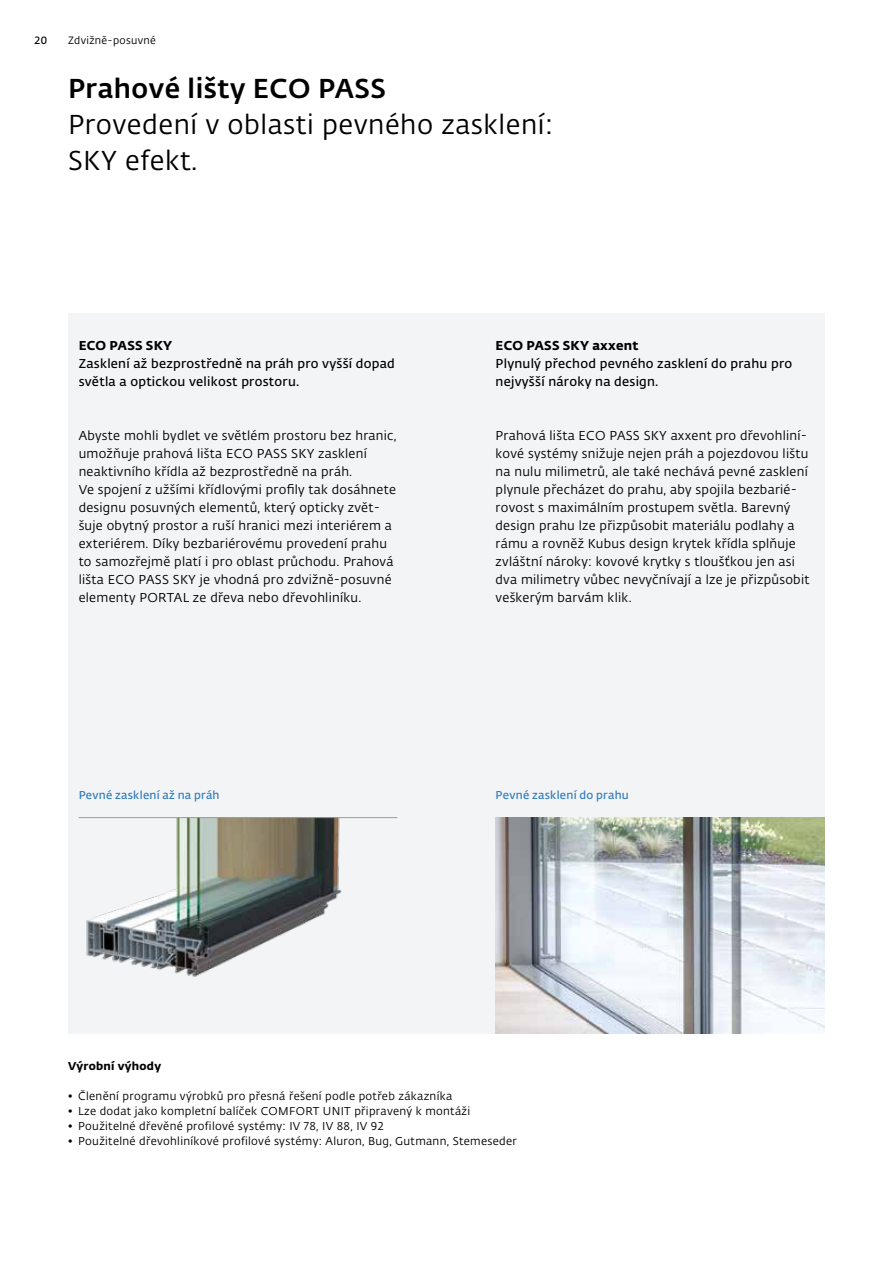
<style>
.page{position:relative;width:893px;height:1263px;background:#fff}
.page>*{position:absolute;margin:0;border:0;box-sizing:border-box;transform-origin:0 0}
.t1{font:27px/36px "Fedra Sans Alt Pro";letter-spacing:.02em;color:#000}
.t2{font:500 27px "Fedra Sans Alt Pro";letter-spacing:.02em;color:#000}
.t3{font:12.75px/18px "Fedra Sans Alt Pro";letter-spacing:.02em;color:#000}
.t4{font:600 12.75px/18px "Fedra Sans Alt Pro";letter-spacing:.02em;color:#000}
.t5{font:700 12.75px "Fedra Sans Alt Pro";letter-spacing:.02em;color:#000}
.t6{font:11.25px "Fedra Sans Alt Pro";letter-spacing:.025em;color:#000}
.t7{font:600 11.25px "Fedra Sans Alt Pro";letter-spacing:.025em;color:#2e7abf}
.t8{font:700 11.25px "Fedra Sans Alt Pro";letter-spacing:.025em;color:#000}
.t9{font:10.5px "Fedra Sans Alt Pro";letter-spacing:.03em;color:#000}
.t10{font:600 10.5px "Fedra Sans Alt Pro";color:#000}
</style>
<div class="page">
<div style="left:68px;top:314px;width:757px;height:720px;background:#f2f4f5"></div>
<img style="left:79px;top:818px;width:318px;height:159px">
<img style="left:496px;top:818px;width:329px;height:216px">
<hr style="left:79px;top:817px;width:318px;height:1px;background:#9c9d9d">
<p class="t10" style="left:34px;top:32px;width:14px">20</p>
<p class="t9" style="left:68px;top:33px;width:89px">Zdvižně-posuvné</p>
<h1 class="t2" style="left:68px;top:68px;width:319px">Prahové lišty ECO PASS</h1>
<h1 class="t1" style="left:68px;top:105px;width:486px">Provedení v oblasti pevného zasklení:<br>SKY efekt.</h1>
<p class="t5" style="left:79px;top:335px;width:95px">ECO PASS SKY</p>
<p class="t4" style="left:79px;top:354px;width:318px">Zasklení až bezprostředně na práh pro vyšší dopad světla a optickou velikost prostoru.</p>
<p class="t5" style="left:496px;top:335px;width:144px">ECO PASS SKY axxent</p>
<p class="t4" style="left:496px;top:354px;width:298px">Plynulý přechod pevného zasklení do prahu pro nejvyšší nároky na design.</p>
<p class="t3" style="left:79px;top:426px;width:319px">Abyste mohli bydlet ve světlém prostoru bez hranic, umožňuje prahová lišta ECO PASS SKY zasklení neaktivního křídla až bezprostředně na práh.<br>Ve spojení z užšími křídlovými profily tak dosáhnete designu posuvných elementů, který opticky zvět&shy;šuje obytný prostor a ruší hranici mezi interiérem a exteriérem. Díky bezbariérovému provedení prahu to samozřejmě platí i pro oblast průchodu. Prahová lišta ECO PASS SKY je vhodná pro zdvižně-posuvné elementy PORTAL ze dřeva nebo dřevohliníku.</p>
<p class="t3" style="left:496px;top:426px;width:315px">Prahová lišta ECO PASS SKY axxent pro dřevohliní&shy;kové systémy snižuje nejen práh a pojezdovou lištu na nulu milimetrů, ale také nechává pevné zasklení plynule přecházet do prahu, aby spojila bezbarié&shy;rovost s maximálním prostupem světla. Barevný design prahu lze přizpůsobit materiálu podlahy a rámu a rovněž Kubus design krytek křídla splňuje zvláštní nároky: kovové krytky s tloušťkou jen asi dva milimetry vůbec nevyčnívají a lze je přizpůsobit veškerým barvám klik.</p>
<p class="t7" style="left:79px;top:787px;width:142px">Pevné zasklení až na práh</p>
<p class="t7" style="left:496px;top:787px;width:135px">Pevné zasklení do prahu</p>
<p class="t8" style="left:68px;top:1057px;width:95px">Výrobní výhody</p>
<p class="t6" style="left:68px;top:1088px;width:386px">• Členění programu výrobků pro přesná řešení podle potřeb zákazníka</p>
<p class="t6" style="left:68px;top:1103px;width:404px">• Lze dodat jako kompletní balíček COMFORT UNIT připravený k montáži</p>
<p class="t6" style="left:68px;top:1118px;width:317px">• Použitelné dřevěné profilové systémy: IV 78, IV 88, IV 92</p>
<p class="t6" style="left:68px;top:1133px;width:450px">• Použitelné dřevohliníkové profilové systémy: Aluron, Bug, Gutmann, Stemeseder</p>
</div>
